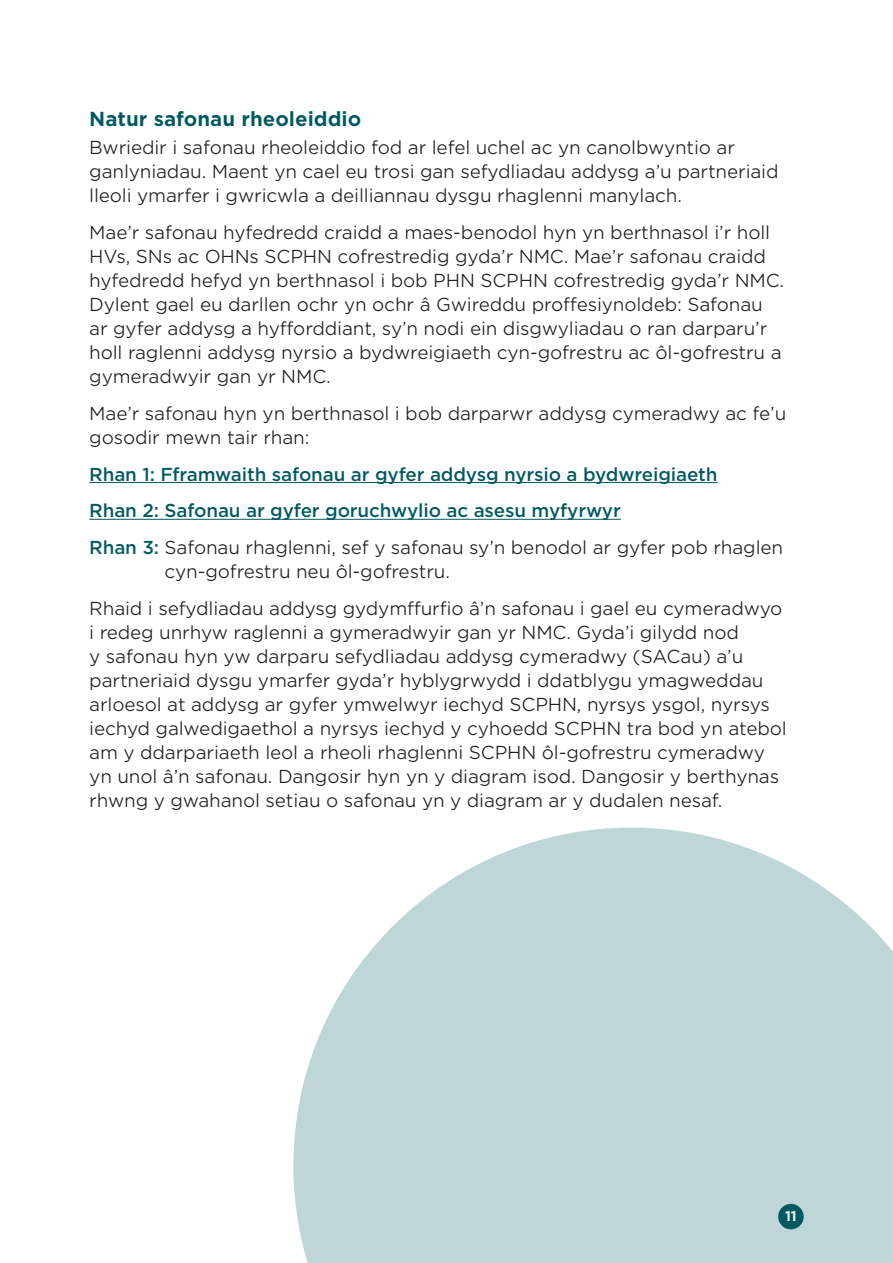
<style>
.page{position:relative;width:893px;height:1263px;background:#fff}
.page>*{position:absolute;margin:0;border:0;box-sizing:border-box;transform-origin:0 0}
.Subhead{font:700 19.5px "Gotham S Sm";color:#005961}
.Body_copy{font:300 18px/24px "Gotham S Sm";letter-spacing:-.01em;color:#1d1d1b}
.Body_copy-2{font:500 18px "Gotham S Sm";letter-spacing:-.01em;color:#005961}
.t1{font:700 13.5px "Gotham S Sm";color:#fff}
.s1{font-weight:500;color:#005961}
</style>
<div class="page">
<svg style="left:293px;top:827px;width:600px;height:436px;background:#c7dbde"></svg>
<div style="left:778px;top:1204px;width:26px;height:25px;background:#005961;border-radius:50%"></div>
<hr style="left:89px;top:482px;width:629px;height:1px;background:#005961">
<hr style="left:89px;top:519px;width:532px;height:1px;background:#005961">
<h3 class="Subhead" style="left:89px;top:106px;width:274px">Natur safonau rheoleiddio</h3>
<p class="Body_copy" style="left:89px;top:135px;width:691px">Bwriedir i safonau rheoleiddio fod ar lefel uchel ac yn canolbwyntio ar ganlyniadau. Maent yn cael eu trosi gan sefydliadau addysg a’u partneriaid lleoli ymarfer i gwricwla a deilliannau dysgu rhaglenni manylach.</p>
<p class="Body_copy" style="left:89px;top:220px;width:696px">Mae’r safonau hyfedredd craidd a maes-benodol hyn yn berthnasol i’r holl HVs, SNs ac OHNs SCPHN cofrestredig gyda’r NMC. Mae’r safonau craidd hyfedredd hefyd yn berthnasol i bob PHN SCPHN cofrestredig gyda’r NMC.<br>Dylent gael eu darllen ochr yn ochr â Gwireddu proffesiynoldeb: Safonau ar gyfer addysg a hyfforddiant, sy’n nodi ein disgwyliadau o ran darparu’r holl raglenni addysg nyrsio a bydwreigiaeth cyn-gofrestru ac ôl-gofrestru a gymeradwyir gan yr NMC.</p>
<p class="Body_copy" style="left:89px;top:401px;width:699px">Mae’r safonau hyn yn berthnasol i bob darparwr addysg cymeradwy ac fe’u gosodir mewn tair rhan:</p>
<p class="Body_copy-2" style="left:89px;top:462px;width:630px">Rhan 1: Fframwaith safonau ar gyfer addysg nyrsio a bydwreigiaeth</p>
<p class="Body_copy-2" style="left:89px;top:499px;width:533px">Rhan 2: Safonau ar gyfer goruchwylio ac asesu myfyrwyr</p>
<p class="Body_copy" style="left:165px;top:535px;width:620px;text-indent:-75px"><span class="s1">Rhan 3:</span> Safonau rhaglenni, sef y safonau sy’n benodol ar gyfer pob rhaglen cyn-gofrestru neu ôl-gofrestru.</p>
<p class="Body_copy" style="left:89px;top:596px;width:699px">Rhaid i sefydliadau addysg gydymffurfio â’n safonau i gael eu cymeradwyo i redeg unrhyw raglenni a gymeradwyir gan yr NMC. Gyda’i gilydd nod<br>y safonau hyn yw darparu sefydliadau addysg cymeradwy (SACau) a’u partneriaid dysgu ymarfer gyda’r hyblygrwydd i ddatblygu ymagweddau arloesol at addysg ar gyfer ymwelwyr iechyd SCPHN, nyrsys ysgol, nyrsys iechyd galwedigaethol a nyrsys iechyd y cyhoedd SCPHN tra bod yn atebol am y ddarpariaeth leol a rheoli rhaglenni SCPHN ôl-gofrestru cymeradwy yn unol â’n safonau. Dangosir hyn yn y diagram isod. Dangosir y berthynas rhwng y gwahanol setiau o safonau yn y diagram ar y dudalen nesaf.</p>
<p class="t1" style="left:785px;top:1206px;width:13px">11</p>
</div>
